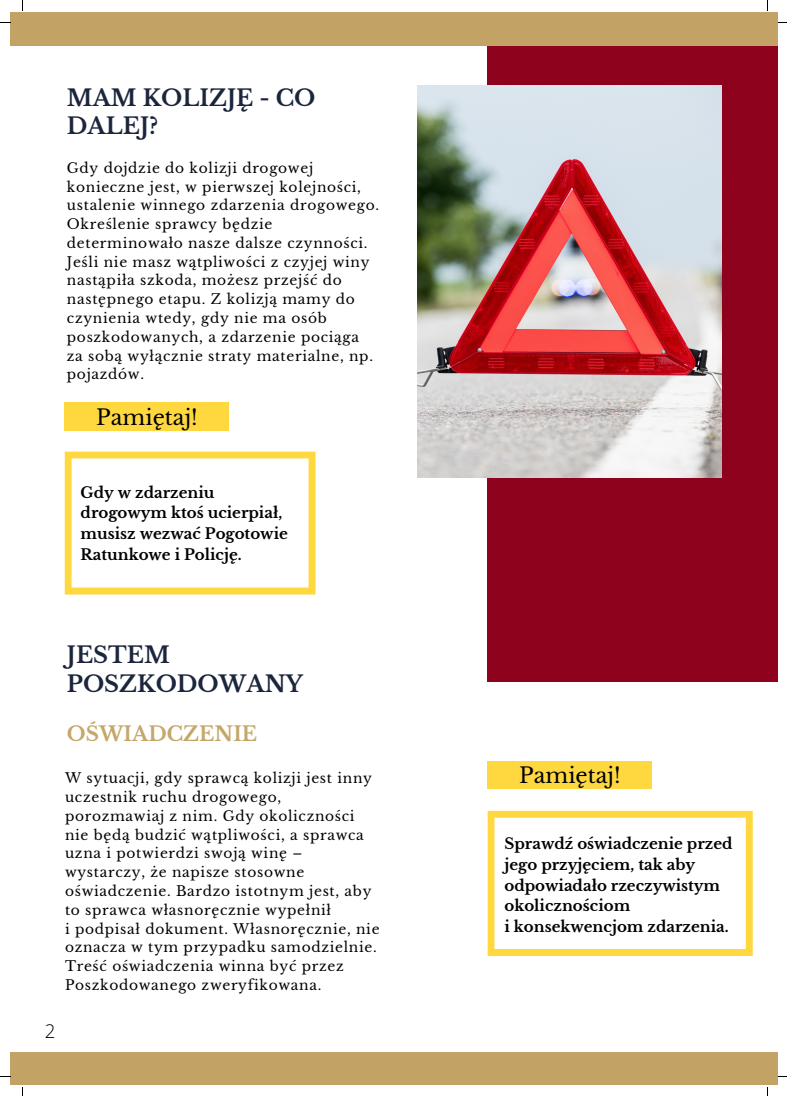
<style>
.page{position:relative;width:787px;height:1096px;background:#fff}
.page>*{position:absolute;margin:0;border:0;box-sizing:border-box;transform-origin:0 0}
.t1{font:700 22.5px/28.1px "Libre Baskerville";color:#1b253c}
.t2{font:21.25px "Libre Baskerville";color:#000}
.t3{font:700 20px "Libre Baskerville";color:#c4a769}
.t4{font:300 18.75px "Open Sans";color:#000}
.t5{font:700 15px/20.6px "Libre Baskerville";color:#000}
.t6{font:13.75px/18.8px "Libre Baskerville";letter-spacing:.05em;color:#000}
</style>
<div class="page">
<div style="left:488px;top:45px;width:290px;height:637px;background:#8e021d"></div>
<div style="left:10px;top:12px;width:768px;height:33px;background:#c3a265"></div>
<div style="left:10px;top:1052px;width:768px;height:32px;background:#c3a265"></div>
<img style="left:418px;top:85px;width:304px;height:393px">
<div style="left:65px;top:403px;width:164px;height:27px;background:#ffd840"></div>
<svg style="left:65px;top:451px;width:250px;height:143px"></svg>
<svg style="left:488px;top:810px;width:265px;height:145px"></svg>
<div style="left:488px;top:761px;width:164px;height:27px;background:#ffd840"></div>
<p class="t1" style="left:67px;top:84px;width:250px">MAM KOLIZJĘ - CO<br>DALEJ?</p>
<p class="t6" style="left:67px;top:158px;width:314px">Gdy dojdzie do kolizji drogowej konieczne jest, w pierwszej kolejności, ustalenie winnego zdarzenia drogowego.<br>Określenie sprawcy będzie determinowało nasze dalsze czynności.<br>Jeśli nie masz wątpliwości z czyjej winy nastąpiła szkoda, możesz przejść do następnego etapu. Z kolizją mamy do czynienia wtedy, gdy nie ma osób poszkodowanych, a zdarzenie pociąga<br>za sobą wyłącznie straty materialne, np. pojazdów.</p>
<p class="t2" style="left:96px;top:404px;width:103px">Pamiętaj!</p>
<p class="t5" style="left:81px;top:482px;width:135px">Gdy w zdarzeniu</p>
<p class="t5" style="left:81px;top:502px;width:209px">drogowym ktoś ucierpiał, musisz wezwać Pogotowie<br>Ratunkowe i Policję.</p>
<p class="t1" style="left:67px;top:641px;width:238px">JESTEM<br>POSZKODOWANY</p>
<p class="t3" style="left:67px;top:721px;width:192px">OŚWIADCZENIE</p>
<p class="t6" style="left:65px;top:769px;width:308px">W sytuacji, gdy sprawcą kolizji jest inny uczestnik ruchu drogowego, porozmawiaj z nim. Gdy okoliczności nie będą budzić wątpliwości, a sprawca uzna i potwierdzi swoją winę – wystarczy, że napisze stosowne oświadczenie. Bardzo istotnym jest, aby</p>
<p class="t6" style="left:65px;top:900px;width:268px">to sprawca własnoręcznie wypełnił</p>
<p class="t6" style="left:65px;top:919px;width:316px">i podpisał dokument. Własnoręcznie, nie oznacza w tym przypadku samodzielnie.<br>Treść oświadczenia winna być przez Poszkodowanego zweryfikowana.</p>
<p class="t4" style="left:45px;top:1018px;width:12px">2</p>
<p class="t2" style="left:519px;top:762px;width:103px">Pamiętaj!</p>
<p class="t5" style="left:504px;top:833px;width:230px">Sprawdź oświadczenie przed jego przyjęciem, tak aby</p>
<p class="t5" style="left:504px;top:874px;width:226px">odpowiadało rzeczywistym okolicznościom<br>i konsekwencjom zdarzenia.</p>
</div>
